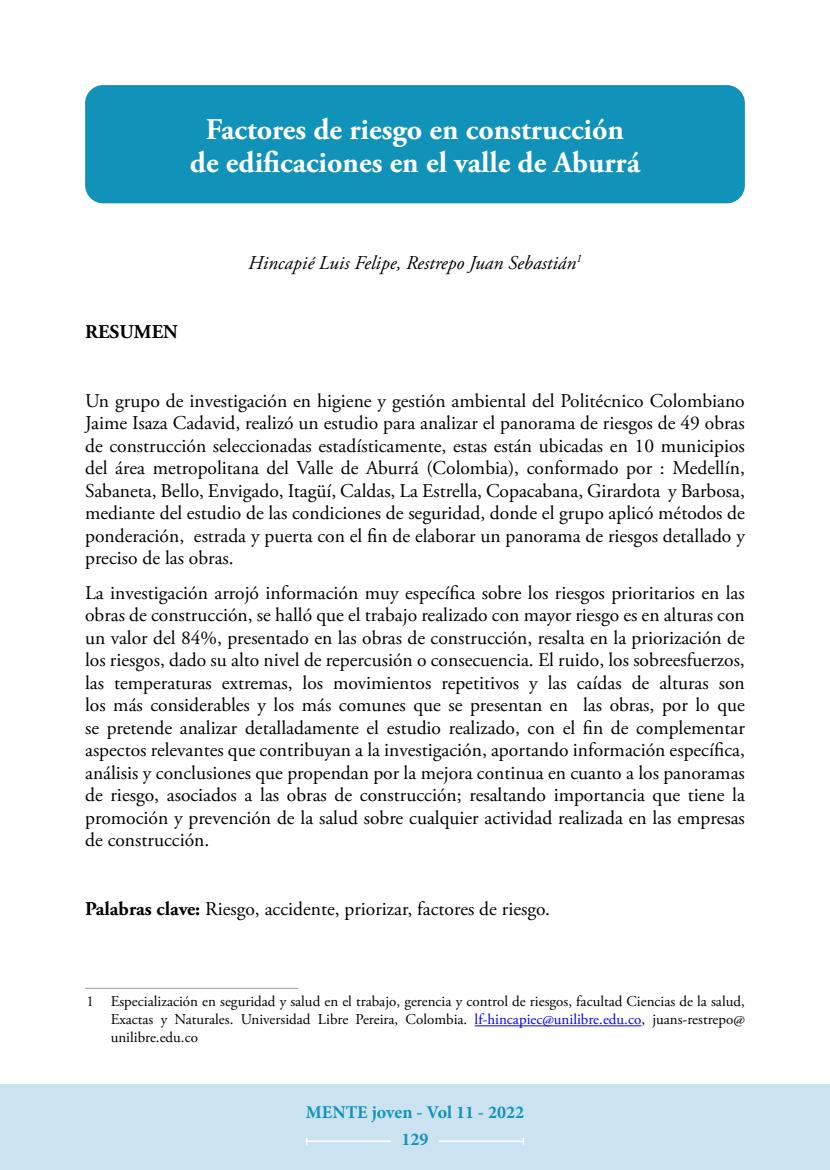
<style>
.page{position:relative;width:830px;height:1170px;background:#fff}
.page>*{position:absolute;margin:0;border:0;box-sizing:border-box;transform-origin:0 0}
.t1{font:700 30px/33px "Adobe Garamond Pro";color:#fff;text-align:center}
.t2{font:19.5px/22.5px "Adobe Garamond Pro";color:#000;text-align:justify}
.t3{font:italic 19.5px "Adobe Garamond Pro";color:#000}
.t4{font:700 19.5px "Adobe Garamond Pro";color:#000}
.t5{font:700 18px/26.5px "Minion Pro";color:#1192b8;text-align:center}
.t6{font:15px/18px "Adobe Garamond Pro";color:#000;text-align:justify}
.s1{font-weight:700}
.s2{color:#00f}
</style>
<div class="page">
<div style="left:0;top:1084px;width:829px;height:85px;background:#cbe3f1"></div>
<hr style="left:306px;top:1140px;width:85px;height:1px;background:#fff">
<hr style="left:438px;top:1140px;width:85px;height:1px;background:#fff">
<div style="left:85px;top:85px;width:659px;height:118px;background:#1192b8;border-radius:18px"></div>
<hr style="left:85px;top:987px;width:213px;height:1px;background:#9d9d9c">
<hr style="left:474px;top:1025px;width:167px;height:1px;background:#00f">
<h1 class="t1" style="left:190px;top:113px;width:451px">Factores de riesgo en construcción de edificaciones en el valle de Aburrá</h1>
<p class="t4" style="left:85px;top:320px;width:94px">RESUMEN</p>
<p class="t3" style="left:248px;top:251px;width:335px">Hincapié Luis Felipe, Restrepo Juan Sebastián<sup>1</sup></p>
<p class="t2" style="left:85px;top:390px;width:661px">Un grupo de investigación en higiene y gestión ambiental del Politécnico Colombiano Jaime Isaza Cadavid, realizó un estudio para analizar el panorama de riesgos de 49 obras de construcción seleccionadas estadísticamente, estas están ubicadas en 10 municipios del área metropolitana del Valle de Aburrá (Colombia), conformado por : Medellín, Sabaneta, Bello, Envigado, Itagüí, Caldas, La Estrella, Copacabana, Girardota y Barbosa, mediante del estudio de las condiciones de seguridad, donde el grupo aplicó métodos de ponderación, estrada y puerta con el fin de elaborar un panorama de riesgos detallado y preciso de las obras.</p>
<p class="t2" style="left:85px;top:582px;width:661px">La investigación arrojó información muy específica sobre los riesgos prioritarios en las obras de construcción, se halló que el trabajo realizado con mayor riesgo es en alturas con un valor del 84%, presentado en las obras de construcción, resalta en la priorización de los riesgos, dado su alto nivel de repercusión o consecuencia. El ruido, los sobreesfuerzos, las temperaturas extremas, los movimientos repetitivos y las caídas de alturas son los más considerables y los más comunes que se presentan en las obras, por lo que se pretende analizar detalladamente el estudio realizado, con el fin de complementar aspectos relevantes que contribuyan a la investigación, aportando información específica, análisis y conclusiones que propendan por la mejora continua en cuanto a los panoramas de riesgo, asociados a las obras de construcción; resaltando importancia que tiene la promoción y prevención de la salud sobre cualquier actividad realizada en las empresas de construcción.</p>
<p class="t2" style="left:85px;top:898px;width:466px"><span class="s1">Palabras clave:</span> Riesgo, accidente, priorizar, factores de riesgo.</p>
<p class="t6" style="left:111px;top:993px;width:635px;text-indent:-24px">1 Especialización en seguridad y salud en el trabajo, gerencia y control de riesgos, facultad Ciencias de la salud, Exactas y Naturales. Universidad Libre Pereira, Colombia. <span class="s2">lf-hincapiec@unilibre.edu.co</span>, juans-restrepo@ unilibre.edu.co</p>
<p class="t5" style="left:306px;top:1098px;width:219px">MENTE joven - Vol 11 - 2022<br>129</p>
</div>
